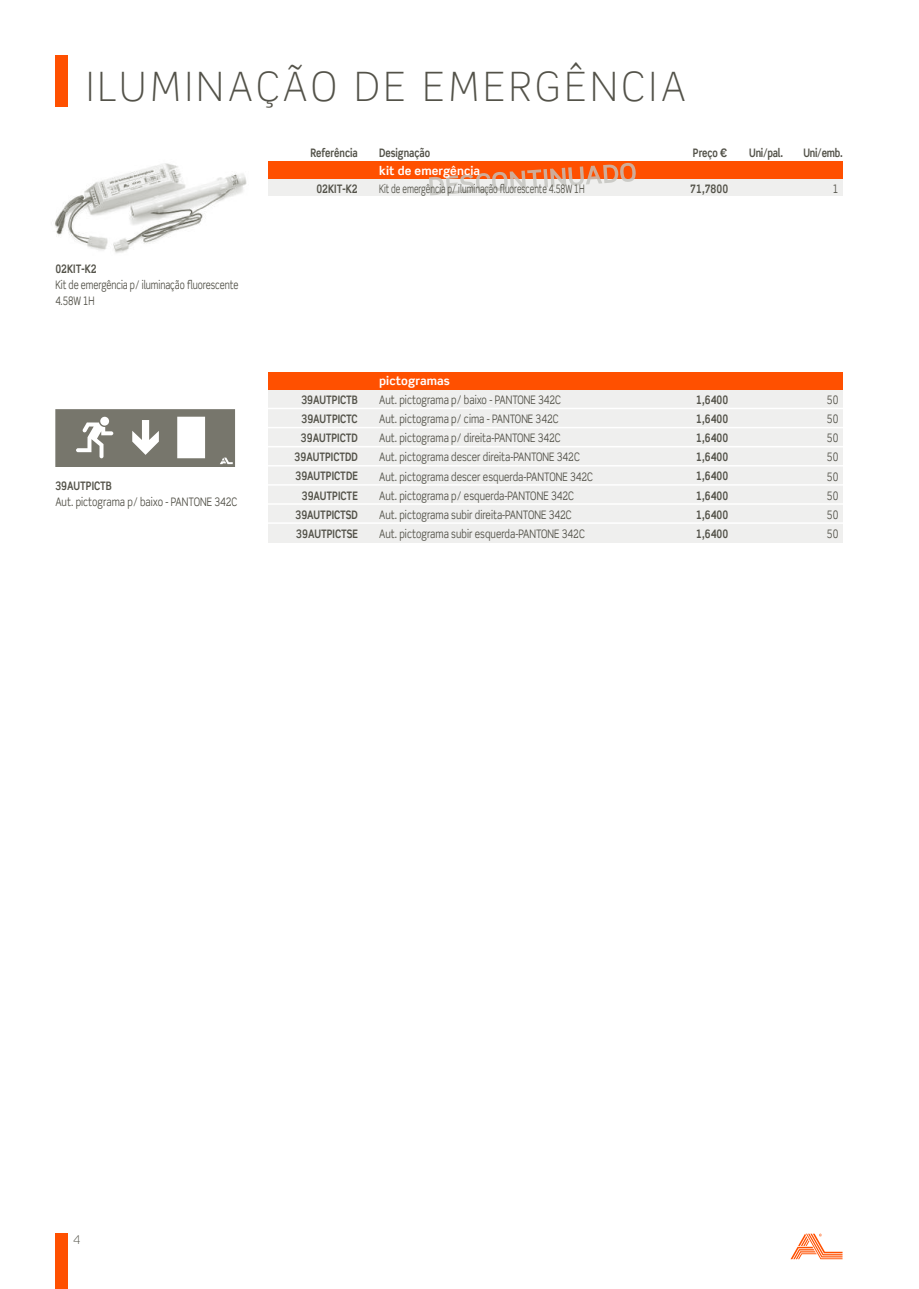
<style>
.page{position:relative;width:919px;height:1289px;background:#fff}
.page>*{position:absolute;margin:0;border:0;box-sizing:border-box;transform-origin:0 0}
.t1{font:300 40.5px "Scene Std";letter-spacing:.12em;color:#535249;scale:.95 1}
.t2{font:300 12px "Scene Std";color:#535249}
.t3{font:11.7px/19px "Scene Std";color:#535249;scale:.8 1}
.t4{font:700 11.7px/19px "Scene Std";color:#535249;text-align:right;scale:.8 1}
.t5{font:11.7px/16.2px "Scene Std";color:#535249;scale:.75 1}
.t6{font:11.7px "Scene Std";color:#535249;scale:.68 1}
.t7{font:700 11.7px "Scene Std";letter-spacing:.01em;color:#fff}
</style>
<div class="page">
<img style="left:54px;top:163px;width:193px;height:90px">
<svg style="left:55px;top:409px;width:180px;height:58px"></svg>
<div style="left:268px;top:179px;width:574px;height:17px;background:#efefee"></div>
<div style="left:268px;top:162px;width:574px;height:17px;background:#ff5000"></div>
<div style="left:268px;top:389px;width:574px;height:154px;background:#efefee"></div>
<div style="left:268px;top:372px;width:574px;height:17px;background:#ff5000"></div>
<hr style="left:265px;top:408px;width:580px;height:1px;background:#fff">
<hr style="left:265px;top:427px;width:580px;height:1px;background:#fff">
<hr style="left:265px;top:446px;width:580px;height:1px;background:#fff">
<hr style="left:265px;top:465px;width:580px;height:1px;background:#fff">
<hr style="left:265px;top:484px;width:580px;height:1px;background:#fff">
<hr style="left:265px;top:503px;width:580px;height:2px;background:#fff">
<hr style="left:265px;top:522px;width:580px;height:2px;background:#fff">
<svg style="left:429px;top:163px;width:206px;height:32px"></svg>
<div style="left:55px;top:1233px;width:13px;height:56px;background:#ff5000"></div>
<div style="left:55px;top:55px;width:13px;height:51px;background:#ff5000"></div>
<svg style="left:790px;top:1233px;width:52px;height:26px"></svg>
<h1 class="t1" style="left:87px;top:62px;width:631px">ILUMINAÇÃO DE EMERGÊNCIA</h1>
<p class="t4" style="left:55px;top:259px;width:53px">02KIT-K2</p>
<p class="t5" style="left:55px;top:276px;width:246px">Kit de emergência p/ iluminação fluorescente<br>4.58W 1H</p>
<p class="t4" style="left:55px;top:476px;width:72px">39AUTPICTB</p>
<p class="t3" style="left:55px;top:492px;width:229px">Aut. pictograma p/ baixo - PANTONE 342C</p>
<p class="t4" style="left:310px;top:143px;width:60px">Referência</p>
<p class="t4" style="left:379px;top:143px;width:65px">Designação</p>
<p class="t4" style="left:692px;top:143px;width:45px">Preço €</p>
<p class="t4" style="left:748px;top:143px;width:44px">Uni/pal.</p>
<p class="t4" style="left:803px;top:143px;width:51px">Uni/emb.</p>
<p class="t4" style="left:690px;top:179px;width:49px">71,7800</p>
<p class="t7" style="left:379px;top:163px;width:103px">kit de emergência</p>
<p class="t4" style="left:316px;top:179px;width:53px">02KIT-K2</p>
<p class="t6" style="left:379px;top:182px;width:303px">Kit de emergência p/ iluminação fluorescente 4.58W 1H</p>
<p class="t3" style="left:832px;top:179px;width:9px">1</p>
<p class="t7" style="left:379px;top:373px;width:72px">pictogramas</p>
<p class="t4" style="left:294px;top:390px;width:80px">39AUTPICTB<br>39AUTPICTC<br>39AUTPICTD<br>39AUTPICTDD<br>39AUTPICTDE<br>39AUTPICTE<br>39AUTPICTSD<br>39AUTPICTSE</p>
<p class="t3" style="left:379px;top:390px;width:269px">Aut. pictograma p/ baixo - PANTONE 342C<br>Aut. pictograma p/ cima - PANTONE 342C<br>Aut. pictograma p/ direita-PANTONE 342C<br>Aut. pictograma descer direita-PANTONE 342C Aut. pictograma descer esquerda-PANTONE 342C Aut. pictograma p/ esquerda-PANTONE 342C Aut. pictograma subir direita-PANTONE 342C<br>Aut. pictograma subir esquerda-PANTONE 342C</p>
<p class="t3" style="left:826px;top:390px;width:16px;text-align:justify">50<br>50<br>50<br>50<br>50<br>50<br>50<br>50</p>
<p class="t4" style="left:695px;top:390px;width:42px;text-align:justify">1,6400<br>1,6400<br>1,6400<br>1,6400<br>1,6400<br>1,6400<br>1,6400<br>1,6400</p>
<p class="t2" style="left:73px;top:1232px;width:9px">4</p>
</div>
